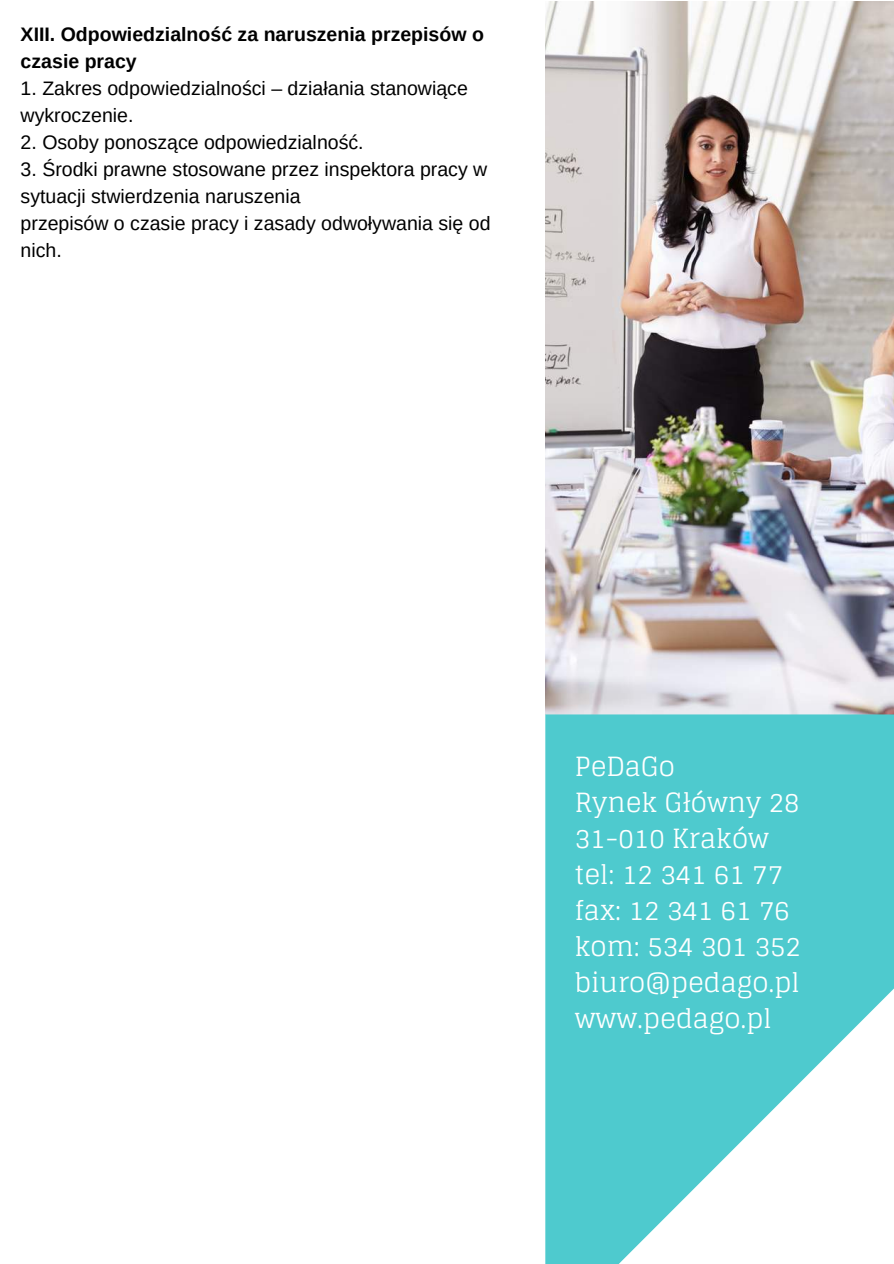
<style>
.page{position:relative;width:894px;height:1264px;background:#fff}
.page>*{position:absolute;margin:0;border:0;box-sizing:border-box;transform-origin:0 0}
.t1{font:26.55px/36px "Glegoo";color:#fff}
.t2{font:19.5px/27px "Arimo";color:#000}
.t3{font:700 19.5px/27px "Arimo";color:#000}
</style>
<div class="page">
<img style="left:545px;top:1px;width:348px;height:713px">
<svg style="left:545px;top:714px;width:348px;height:549px;fill:#4ecace"></svg>
<p class="t3" style="left:21px;top:20px;width:464px">XIII. Odpowiedzialność za naruszenia przepisów o czasie pracy</p>
<p class="t2" style="left:21px;top:74px;width:448px">1. Zakres odpowiedzialności – działania stanowiące wykroczenie.</p>
<p class="t2" style="left:21px;top:128px;width:344px">2. Osoby ponoszące odpowiedzialność.</p>
<p class="t2" style="left:21px;top:155px;width:471px">3. Środki prawne stosowane przez inspektora pracy w sytuacji stwierdzenia naruszenia<br>przepisów o czasie pracy i zasady odwoływania się od nich.</p>
<h1 class="t1" style="left:574px;top:748px;width:227px">PeDaGo<br>Rynek Główny 28<br>31-010 Kraków tel: 12 341 61 77 fax: 12 341 61 76 kom: 534 301 352 biuro@pedago.pl www.pedago.pl</h1>
</div>
